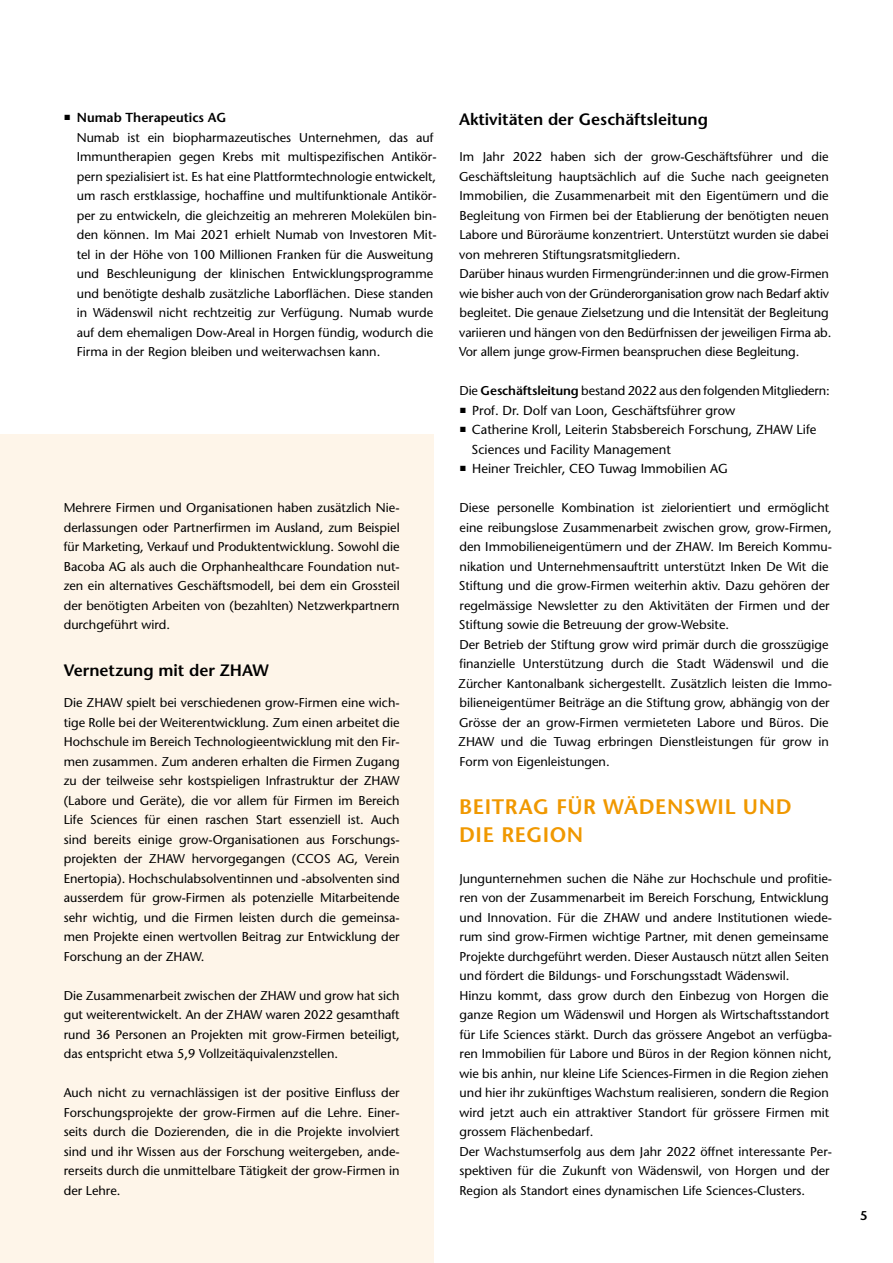
<style>
.page{position:relative;width:893px;height:1263px;background:#fff}
.page>*{position:absolute;margin:0;border:0;box-sizing:border-box;transform-origin:0 0}
.Titel{font:600 21px/28.5px "Stone Sans Std";letter-spacing:.03em;color:#f09800}
.Zwischentitel{font:600 16.5px "Stone Sans Std";color:#000}
.t1{font:500 13.05px/19.5px "Stone Sans Std";color:#000}
.t2{font:600 13.05px "Stone Sans Std";color:#000}
.Lauftext{font:500 12.75px/19.5px "Stone Sans Std";color:#000;text-align:justify}
.Liste_Block{font:500 12.75px/19.5px "Stone Sans Std";color:#000}
.Untertitel{font:600 12.75px "Stone Sans Std";color:#000}
.s1{font-weight:600}
</style>
<div class="page">
<div style="left:0;top:434px;width:434px;height:829px;background:#fef5e9"></div>
<p class="t2" style="left:65px;top:110px;width:163px">■ Numab Therapeutics AG</p>
<p class="Liste_Block" style="left:77px;top:128px;width:361px">Numab ist ein biopharmazeutisches Unternehmen, das auf Immuntherapien gegen Krebs mit multispezifischen Antikör&shy;pern spezialisiert ist. Es hat eine Plattformtechnologie entwickelt, um rasch erstklassige, hochaffine und multifunktionale Antikör&shy;per zu entwickeln, die gleichzeitig an mehreren Molekülen bin&shy;den können. Im Mai 2021 erhielt Numab von Investoren Mit&shy;tel in der Höhe von 100 Millionen Franken für die Ausweitung und Beschleunigung der klinischen Entwicklungsprogramme und benötigte deshalb zusätzliche Laborflächen. Diese standen in Wädenswil nicht rechtzeitig zur Verfügung. Numab wurde auf dem ehemaligen Dow-Areal in Horgen fündig, wodurch die Firma in der Region bleiben und weiterwachsen kann.</p>
<p class="Lauftext" style="left:64px;top:498px;width:337px">Mehrere Firmen und Organisationen haben zusätzlich Nie&shy;derlassungen oder Partnerfirmen im Ausland, zum Beispiel für Marketing, Verkauf und Produktentwicklung. Sowohl die Bacoba AG als auch die Orphanhealthcare Foundation nut&shy;zen ein alternatives Geschäftsmodell, bei dem ein Grossteil der benötigten Arbeiten von (bezahlten) Netzwerkpartnern durchgeführt wird.</p>
<p class="Zwischentitel" style="left:64px;top:660px;width:207px">Vernetzung mit der ZHAW</p>
<p class="Lauftext" style="left:64px;top:693px;width:337px">Die ZHAW spielt bei verschiedenen grow-Firmen eine wich&shy;tige Rolle bei der Weiterentwicklung. Zum einen arbeitet die Hochschule im Bereich Technologieentwicklung mit den Fir&shy;men zusammen. Zum anderen erhalten die Firmen Zugang zu der teilweise sehr kostspieligen Infrastruktur der ZHAW (Labore und Geräte), die vor allem für Firmen im Bereich Life Sciences für einen raschen Start essenziell ist. Auch sind bereits einige grow-Organisationen aus Forschungs&shy;projekten der ZHAW hervorgegangen (CCOS AG, Verein Enertopia). Hochschulabsolventinnen und -absolventen sind ausserdem für grow-Firmen als potenzielle Mitarbeitende sehr wichtig, und die Firmen leisten durch die gemeinsa&shy;men Projekte einen wertvollen Beitrag zur Entwicklung der Forschung an der ZHAW.</p>
<p class="Lauftext" style="left:64px;top:986px;width:337px">Die Zusammenarbeit zwischen der ZHAW und grow hat sich gut weiterentwickelt. An der ZHAW waren 2022 gesamthaft rund 36 Personen an Projekten mit grow-Firmen beteiligt, das entspricht etwa 5,9 Vollzeitäquivalenzstellen.</p>
<p class="Lauftext" style="left:64px;top:1083px;width:337px">Auch nicht zu vernachlässigen ist der positive Einfluss der Forschungsprojekte der grow-Firmen auf die Lehre. Einer&shy;seits durch die Dozierenden, die in die Projekte involviert sind und ihr Wissen aus der Forschung weitergeben, ande&shy;rerseits durch die unmittelbare Tätigkeit der grow-Firmen in der Lehre.</p>
<p class="Zwischentitel" style="left:459px;top:109px;width:251px">Aktivitäten der Geschäftsleitung</p>
<p class="Lauftext" style="left:459px;top:147px;width:371px">Im Jahr 2022 haben sich der grow-Geschäftsführer und die Geschäftsleitung hauptsächlich auf die Suche nach geeigneten Immobilien, die Zusammenarbeit mit den Eigentümern und die Begleitung von Firmen bei der Etablierung der benötigten neuen Labore und Büroräume konzentriert. Unterstützt wurden sie dabei von mehreren Stiftungsratsmitgliedern.</p>
<p class="Lauftext" style="left:459px;top:264px;width:374px;text-align:left">Darüber hinaus wurden Firmengründer:innen und die grow-Firmen wie bisher auch von der Gründerorganisation grow nach Bedarf aktiv begleitet. Die genaue Zielsetzung und die Intensität der Begleitung variieren und hängen von den Bedürfnissen der jeweiligen Firma ab.<br>Vor allem junge grow-Firmen beanspruchen diese Begleitung.</p>
<p class="Lauftext" style="left:459px;top:381px;width:372px">Die <span class="s1">Geschäftsleitung</span> bestand 2022 aus den folgenden Mitgliedern:</p>
<p class="t1" style="left:460px;top:400px;width:277px">■ Prof. Dr. Dolf van Loon, Geschäftsführer grow</p>
<p class="t1" style="left:472px;top:420px;width:346px;text-indent:-11px">■ Catherine Kroll, Leiterin Stabsbereich Forschung, ZHAW Life<br>Sciences und Facility Management</p>
<p class="t1" style="left:460px;top:459px;width:269px">■ Heiner Treichler, CEO Tuwag Immobilien AG</p>
<p class="Lauftext" style="left:459px;top:498px;width:375px;text-align:left">Diese personelle Kombination ist zielorientiert und ermöglicht eine reibungslose Zusammenarbeit zwischen grow, grow-Firmen, den Immobilieneigentümern und der ZHAW. Im Bereich Kommu&shy;nikation und Unternehmensauftritt unterstützt Inken De Wit die Stiftung und die grow-Firmen weiterhin aktiv. Dazu gehören der regelmässige Newsletter zu den Aktivitäten der Firmen und der Stiftung sowie die Betreuung der grow-Website.</p>
<p class="Lauftext" style="left:458px;top:635px;width:375px;text-align:left">Der Betrieb der Stiftung grow wird primär durch die grosszügige finanzielle Unterstützung durch die Stadt Wädenswil und die Zürcher Kantonalbank sichergestellt. Zusätzlich leisten die Immo&shy;bilieneigentümer Beiträge an die Stiftung grow, abhängig von der Grösse der an grow-Firmen vermieteten Labore und Büros. Die ZHAW und die Tuwag erbringen Dienstleistungen für grow in Form von Eigenleistungen.</p>
<p class="Titel" style="left:459px;top:792px;width:334px">BEITRAG FÜR WÄDENSWIL UND<br>DIE REGION</p>
<p class="Lauftext" style="left:459px;top:869px;width:374px;text-align:left">Jungunternehmen suchen die Nähe zur Hochschule und profitie&shy;ren von der Zusammenarbeit im Bereich Forschung, Entwicklung und Innovation. Für die ZHAW und andere Institutionen wiede&shy;rum sind grow-Firmen wichtige Partner, mit denen gemeinsame Projekte durchgeführt werden. Dieser Austausch nützt allen Seiten und fördert die Bildungs- und Forschungsstadt Wädenswil.</p>
<p class="Lauftext" style="left:459px;top:986px;width:374px;text-align:left">Hinzu kommt, dass grow durch den Einbezug von Horgen die ganze Region um Wädenswil und Horgen als Wirtschaftsstandort für Life Sciences stärkt. Durch das grössere Angebot an verfügba&shy;ren Immobilien für Labore und Büros in der Region können nicht, wie bis anhin, nur kleine Life Sciences-Firmen in die Region ziehen und hier ihr zukünftiges Wachstum realisieren, sondern die Region wird jetzt auch ein attraktiver Standort für grössere Firmen mit grossem Flächenbedarf.</p>
<p class="Lauftext" style="left:459px;top:1142px;width:373px">Der Wachstumserfolg aus dem Jahr 2022 öffnet interessante Per&shy;spektiven für die Zukunft von Wädenswil, von Horgen und der Region als Standort eines dynamischen Life Sciences-Clusters.</p>
<p class="Untertitel" style="left:860px;top:1208px;width:9px">5</p>
</div>
